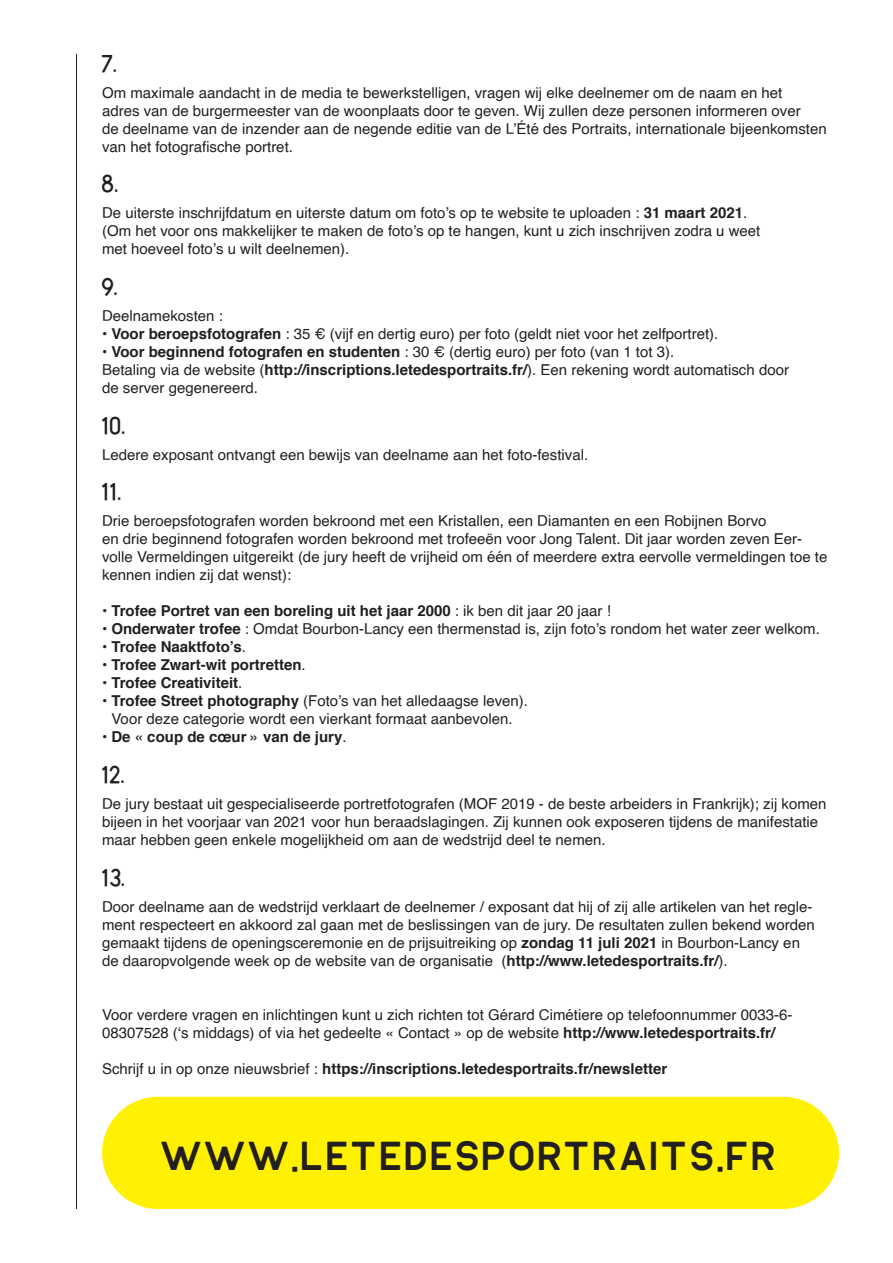
<style>
.page{position:relative;width:893px;height:1263px;background:#fff}
.page>*{position:absolute;margin:0;border:0;box-sizing:border-box;transform-origin:0 0}
.t1{font:38.55px "Antone Clean";color:#231f20}
.t2{font:18px "Antone Clean";color:#231f20}
.t3{font:15px/18px "Helvetica";color:#231f20}
.t4{font:700 15px "Helvetica";color:#231f20}
.s1{font-weight:700}
.s2{font-weight:400}
.s3{color:#fff}
</style>
<div class="page">
<hr style="left:76px;top:54px;width:1px;height:1155px;background:#231f20">
<div style="left:102px;top:1097px;width:737px;height:112px;background:#fff101;border-radius:56px"></div>
<p class="t2" style="left:102px;top:50px;width:18px">7.</p>
<p class="t3" style="left:102px;top:84px;width:682px">Om maximale aandacht in de media te bewerkstelligen, vragen wij elke deelnemer om de naam en het</p>
<p class="t3" style="left:102px;top:102px;width:700px">adres van de burgermeester van de woonplaats door te geven. Wij zullen deze personen informeren over</p>
<p class="t3" style="left:102px;top:120px;width:726px">de deelname van de inzender aan de negende editie van de L’Été des Portraits, internationale bijeenkomsten van het fotografische portret.</p>
<p class="t2" style="left:102px;top:171px;width:19px">8.</p>
<p class="t3" style="left:102px;top:205px;width:647px">De uiterste inschrijfdatum en uiterste datum om foto’s op te website te uploaden : <span class="s1">31 maart 2021</span>.</p>
<p class="t3" style="left:102px;top:223px;width:660px">(Om het voor ons makkelijker te maken de foto’s op te hangen, kunt u zich inschrijven zodra u weet met hoeveel foto’s u wilt deelnemen).</p>
<p class="t2" style="left:102px;top:274px;width:18px">9.</p>
<p class="t3" style="left:102px;top:307px;width:122px">Deelnamekosten :</p>
<p class="t3" style="left:102px;top:325px;width:618px"><span class="s1">• Voor beroepsfotografen</span> : 35 € (vijf en dertig euro) per foto (geldt niet voor het zelfportret).</p>
<p class="t4" style="left:102px;top:340px;width:574px">• Voor beginnend fotografen en studenten <span class="s2">: 30 € (dertig euro) per foto (van 1 tot 3).</span></p>
<p class="t3" style="left:102px;top:361px;width:688px">Betaling via de website (<span class="s1">http://inscriptions.letedesportraits.fr/</span>). Een rekening wordt automatisch door de server gegenereerd.</p>
<p class="t2" style="left:102px;top:412px;width:26px">10.</p>
<p class="t3" style="left:102px;top:446px;width:488px">Ledere exposant ontvangt een bewijs van deelname aan het foto-festival.</p>
<p class="t2" style="left:102px;top:479px;width:22px">11.</p>
<p class="t3" style="left:102px;top:512px;width:727px">Drie beroepsfotografen worden bekroond met een Kristallen, een Diamanten en een Robijnen Borvo<br>en drie beginnend fotografen worden bekroond met trofeeën voor Jong Talent. Dit jaar worden zeven Eer&shy;volle Vermeldingen uitgereikt (de jury heeft de vrijheid om één of meerdere extra eervolle vermeldingen toe te kennen indien zij dat wenst):</p>
<p class="t4" style="left:102px;top:599px;width:510px"><span class="s2">•</span> Trofee Portret van een boreling uit het jaar 2000 <span class="s2">: ik ben dit jaar 20 jaar !</span></p>
<p class="t3" style="left:102px;top:620px;width:719px">• <span class="s1">Onderwater trofee</span> : Omdat Bourbon-Lancy een thermenstad is, zijn foto’s rondom het water zeer welkom.</p>
<p class="t4" style="left:102px;top:635px;width:145px"><span class="s2">•</span> Trofee Naaktfoto’s<span class="s2">.</span></p>
<p class="t4" style="left:102px;top:653px;width:205px"><span class="s2">•</span> Trofee Zwart-wit portretten<span class="s2">.</span></p>
<p class="t4" style="left:102px;top:671px;width:142px"><span class="s2">•</span> Trofee Creativiteit<span class="s2">.</span></p>
<p class="t3" style="left:102px;top:692px;width:427px">• <span class="s1">Trofee Street photography</span> (Foto’s van het alledaagse leven).</p>
<p class="t3" style="left:102px;top:710px;width:412px"><span class="s3">•</span> Voor deze categorie wordt een vierkant formaat aanbevolen.</p>
<p class="t4" style="left:102px;top:725px;width:246px"><span class="s2">•</span> De « coup de cœur » van de jury<span class="s2">.</span></p>
<p class="t2" style="left:102px;top:761px;width:25px">12.</p>
<p class="t3" style="left:102px;top:795px;width:726px">De jury bestaat uit gespecialiseerde portretfotografen (MOF 2019 - de beste arbeiders in Frankrijk); zij komen bijeen in het voorjaar van 2021 voor hun beraadslagingen. Zij kunnen ook exposeren tijdens de manifestatie maar hebben geen enkele mogelijkheid om aan de wedstrijd deel te nemen.</p>
<p class="t2" style="left:102px;top:864px;width:26px">13.</p>
<p class="t3" style="left:102px;top:898px;width:714px">Door deelname aan de wedstrijd verklaart de deelnemer / exposant dat hij of zij alle artikelen van het regle&shy;ment respecteert en akkoord zal gaan met de beslissingen van de jury. De resultaten zullen bekend worden gemaakt tijdens de openingsceremonie en de prijsuitreiking op <span class="s1">zondag 11 juli 2021</span> in Bourbon-Lancy en</p>
<p class="t3" style="left:102px;top:952px;width:627px">de daaropvolgende week op de website van de organisatie (<span class="s1">http://www.letedesportraits.fr/</span>).</p>
<p class="t3" style="left:102px;top:1006px;width:692px">Voor verdere vragen en inlichtingen kunt u zich richten tot Gérard Cimétiere op telefoonnummer 0033-6-<br>08307528 (‘s middags) of via het gedeelte « Contact » op de website <span class="s1">http://www.letedesportraits.fr/</span></p>
<p class="t4" style="left:102px;top:1056px;width:567px"><span class="s2">Schrijf u in op onze nieuwsbrief :</span> https://inscriptions.letedesportraits.fr/newsletter</p>
<p class="t1" style="left:162px;top:1126px;width:619px">WWW.LETEDESPORTRAITS.FR</p>
</div>
